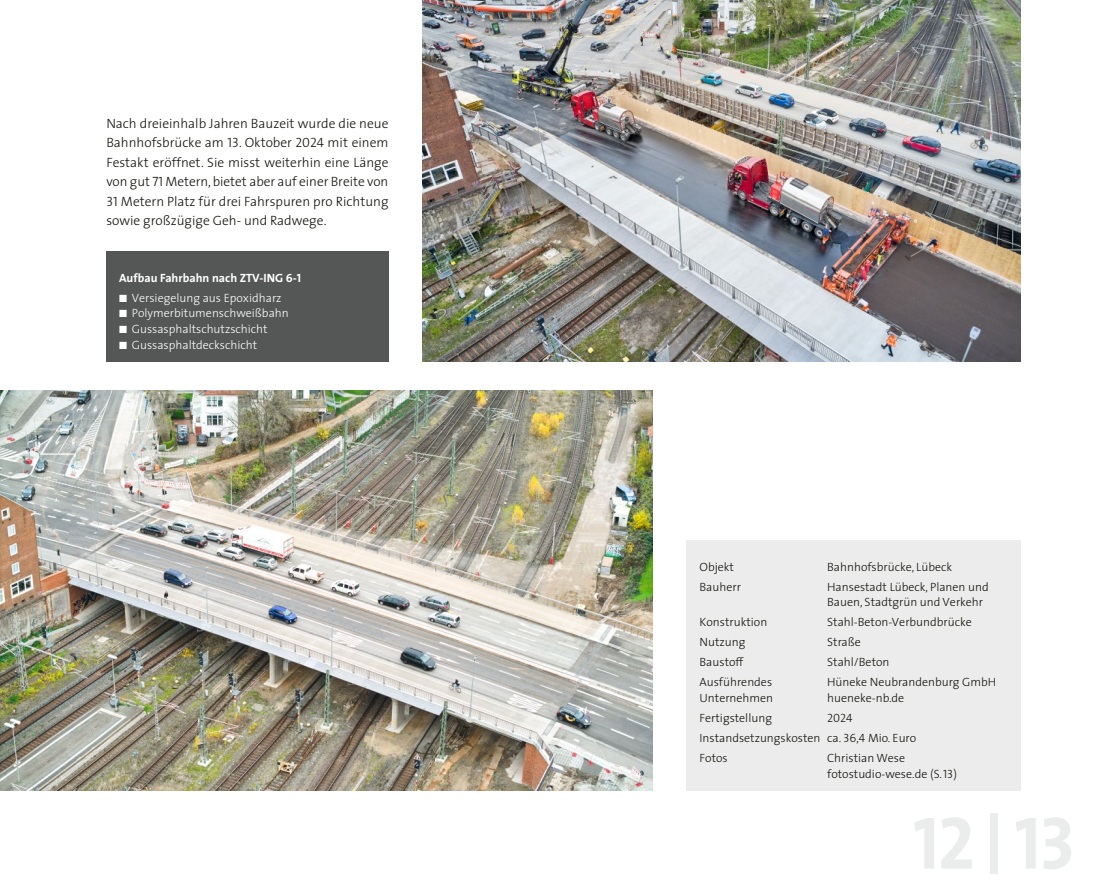
<style>
.page{position:relative;width:1106px;height:893px;background:#fff}
.page>*{position:absolute;margin:0;border:0;box-sizing:border-box;transform-origin:0 0}
.t1{font:300 13.5px/19.5px "The Sans";color:#12120d;text-align:justify}
.t2{font:300 12px/15.8px "The Sans";color:#12120d}
.t3{font:300 12px/15.8px "The Sans";color:#fff}
.t4{font:700 12px/20px "The Sans";color:#fff}
.t5{font:12px "The Sans Light Caps";color:#12120d}
.s1{font-family:"The Sans Light Caps";font-weight:400}
.s2{font-family:"The Sans Bold Caps";font-weight:400}
.s3{font-family:"European Pi X";font-weight:400}
.s4{font-weight:300}
</style>
<div class="page">
<div style="left:687px;top:540px;width:333px;height:251px;background:#ececec"></div>
<img style="left:422px;top:0;width:598px;height:362px">
<img style="left:0;top:391px;width:652px;height:400px">
<div style="left:106px;top:251px;width:282px;height:111px;background:#555756"></div>
<p class="t1" style="left:106px;top:113px;width:284px">Nach dreieinhalb Jahren Bauzeit wurde die neue Bahnhofsbrücke am <span class="s1">13</span>. Oktober <span class="s1">2024</span> mit einem Festakt eröffnet. Sie misst weiterhin eine Länge von gut <span class="s1">71</span> Metern, bietet aber auf einer Breite von <span class="s1">31</span> Metern Platz für drei Fahrspuren pro Richtung sowie großzügige Geh- und Radwege.</p>
<p class="t4" style="left:119px;top:267px;width:184px">Aufbau Fahrbahn nach ZTV-ING <span class="s2">6</span>-<span class="s2">1<br></span><span class="s3">K</span> <span class="s4">Versiegelung aus Epoxidharz</span></p>
<p class="t3" style="left:119px;top:305px;width:171px"><span class="s3">K</span> Polymerbitumenschweißbahn<br><span class="s3">K</span> Gussasphaltschutzschicht<br><span class="s3">K</span> Gussasphaltdeckschicht</p>
<p class="t2" style="left:699px;top:558px;width:36px">Objekt</p>
<p class="t2" style="left:827px;top:558px;width:126px">Bahnhofsbrücke, Lübeck</p>
<p class="t2" style="left:699px;top:578px;width:43px">Bauherr</p>
<p class="t2" style="left:827px;top:578px;width:163px">Hansestadt Lübeck, Planen und<br>Bauen, Stadtgrün und Verkehr</p>
<p class="t2" style="left:699px;top:614px;width:69px">Konstruktion</p>
<p class="t2" style="left:827px;top:614px;width:146px">Stahl-Beton-Verbundbrücke</p>
<p class="t2" style="left:699px;top:634px;width:47px">Nutzung</p>
<p class="t2" style="left:827px;top:634px;width:35px">Straße</p>
<p class="t2" style="left:699px;top:654px;width:46px">Baustoff</p>
<p class="t2" style="left:827px;top:654px;width:64px">Stahl/Beton</p>
<p class="t2" style="left:699px;top:674px;width:74px">Ausführendes</p>
<p class="t2" style="left:827px;top:674px;width:171px">Hüneke Neubrandenburg GmbH</p>
<p class="t2" style="left:699px;top:690px;width:75px">Unternehmen</p>
<p class="t2" style="left:827px;top:690px;width:79px">hueneke-nb.de</p>
<p class="t2" style="left:699px;top:710px;width:74px">Fertigstellung</p>
<p class="t5" style="left:827px;top:711px;width:27px">2024</p>
<p class="t2" style="left:699px;top:728px;width:218px;line-height:20px">Instandsetzungskosten ca. <span class="s1">36</span>,<span class="s1">4</span> Mio. Euro<br>Fotos</p>
<p class="t2" style="left:827px;top:750px;width:131px">Christian Wese fotostudio-wese.de (S.<span class="s1">13</span>)</p>
</div>
